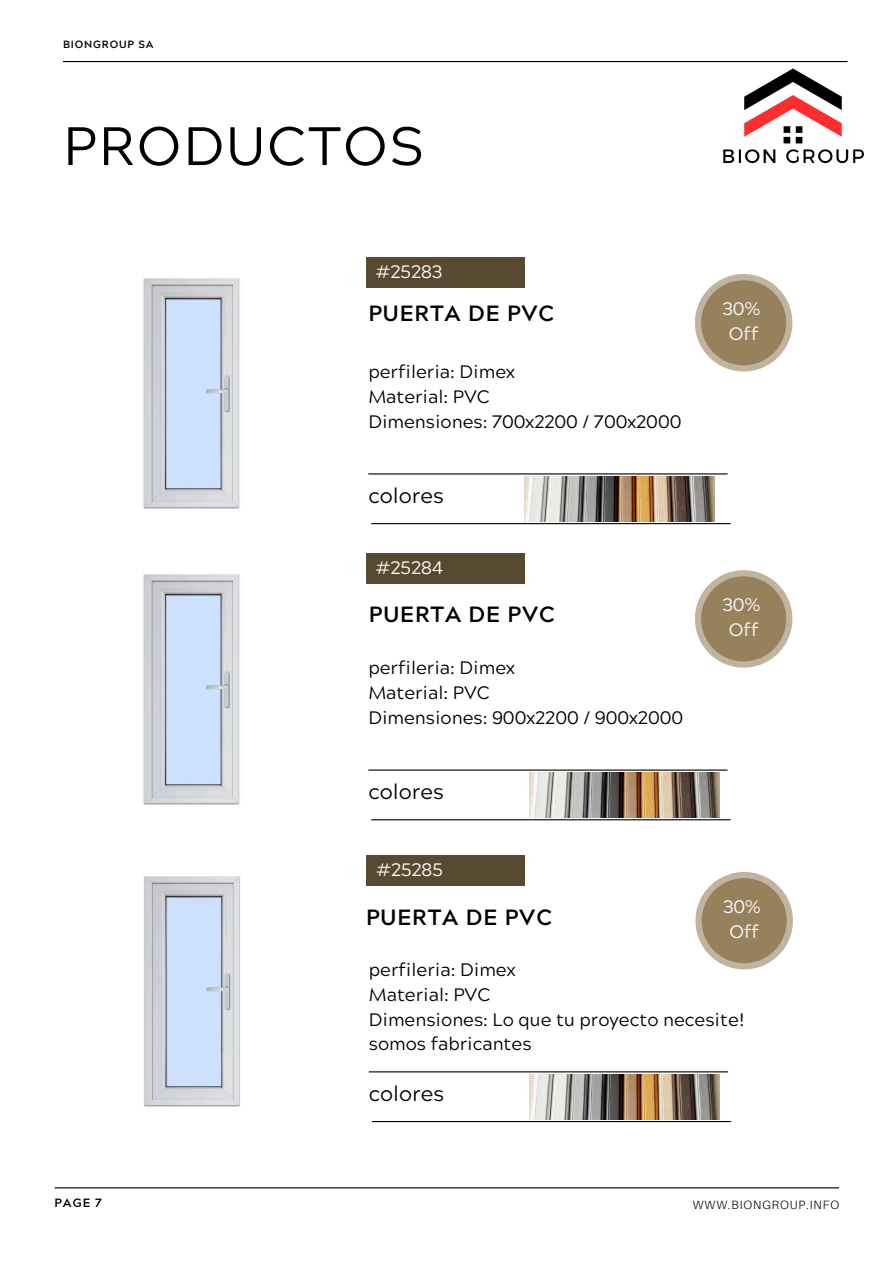
<style>
.page{position:relative;width:894px;height:1264px;background:#fff}
.page>*{position:absolute;margin:0;border:0;box-sizing:border-box;transform-origin:0 0}
.t1{font:54px "Acherus Grotesque";letter-spacing:.04em;color:#000}
.t2{font:700 22.05px "Acherus Grotesque";letter-spacing:.04em;color:#000}
.t3{font:21px "Acherus Grotesque";color:#000}
.t4{font:18px/24.8px "Acherus Grotesque";color:#000}
.t5{font:18px/24.8px "Acherus Grotesque";color:#fff;text-align:center}
.t6{font:300 12px "Aileron";letter-spacing:.08em;color:#000}
.t7{font:700 12px "Acherus Grotesque";color:#000}
.t8{font:700 10.5px "Acherus Grotesque";letter-spacing:.08em;color:#000}
</style>
<div class="page">
<hr style="left:63px;top:61px;width:784px;height:1px;background:#000">
<hr style="left:55px;top:1187px;width:783px;height:1px;background:#000">
<img style="left:143px;top:278px;width:97px;height:231px">
<img style="left:143px;top:574px;width:97px;height:231px">
<img style="left:143px;top:876px;width:97px;height:231px">
<hr style="left:368px;top:473px;width:359px;height:1px;background:#000">
<hr style="left:368px;top:769px;width:359px;height:1px;background:#000">
<hr style="left:369px;top:1071px;width:359px;height:1px;background:#000">
<hr style="left:371px;top:523px;width:359px;height:1px;background:#000">
<hr style="left:371px;top:819px;width:359px;height:1px;background:#000">
<hr style="left:372px;top:1120px;width:359px;height:2px;background:#000">
<div style="left:366px;top:257px;width:158px;height:30px;background:#584a30"></div>
<div style="left:366px;top:553px;width:158px;height:30px;background:#584a30"></div>
<div style="left:366px;top:855px;width:158px;height:30px;background:#584a30"></div>
<svg style="left:694px;top:274px;width:98px;height:97px;background:#c2b6a2"></svg>
<svg style="left:694px;top:570px;width:98px;height:97px;background:#c2b6a2"></svg>
<svg style="left:695px;top:872px;width:97px;height:97px;background:#c0b39e"></svg>
<div style="left:701px;top:280px;width:85px;height:85px;background:#96815d;border-radius:50%"></div>
<div style="left:701px;top:576px;width:85px;height:85px;background:#96815d;border-radius:50%"></div>
<div style="left:701px;top:878px;width:85px;height:85px;background:#96815d;border-radius:50%"></div>
<img style="left:671px;top:61px;width:193px;height:103px">
<img style="left:524px;top:476px;width:190px;height:45px">
<img style="left:529px;top:772px;width:190px;height:45px">
<img style="left:529px;top:1074px;width:190px;height:45px">
<h1 class="t8" style="left:63px;top:40px;width:92px">BIONGROUP SA</h1>
<h4 class="t1" style="left:63px;top:124px;width:362px">PRODUCTOS</h4>
<h4 class="t5" style="left:375px;top:262px;width:68px">#25283</h4>
<p class="t2" style="left:368px;top:304px;width:187px">PUERTA DE PVC</p>
<p class="t5" style="left:722px;top:298px;width:39px">30%<br>Off</p>
<p class="t4" style="left:368px;top:362px;width:314px">perfileria: Dimex<br>Material: PVC<br>Dimensiones: 700x2200 / 700x2000</p>
<h3 class="t3" style="left:368px;top:487px;width:77px">colores</h3>
<h2 class="t5" style="left:375px;top:558px;width:69px">#25284</h2>
<h4 class="t2" style="left:369px;top:605px;width:187px">PUERTA DE PVC</h4>
<p class="t4" style="left:368px;top:658px;width:316px">perfileria: Dimex<br>Material: PVC<br>Dimensiones: 900x2200 / 900x2000</p>
<p class="t3" style="left:368px;top:783px;width:77px">colores</p>
<h4 class="t5" style="left:376px;top:859px;width:68px">#25285</h4>
<p class="t2" style="left:366px;top:908px;width:187px">PUERTA DE PVC</p>
<h4 class="t5" style="left:722px;top:594px;width:39px">30%<br>Off</h4>
<h4 class="t5" style="left:722px;top:896px;width:39px">30%<br>Off</h4>
<p class="t4" style="left:369px;top:959px;width:377px">perfileria: Dimex<br>Material: PVC<br>Dimensiones: Lo que tu proyecto necesite! somos fabricantes</p>
<p class="t7" style="left:55px;top:1198px;width:49px">PAGE 7</p>
<p class="t3" style="left:369px;top:1085px;width:77px">colores</p>
<h2 class="t6" style="left:692px;top:1197px;width:148px">WWW.BIONGROUP.INFO</h2>
</div>
